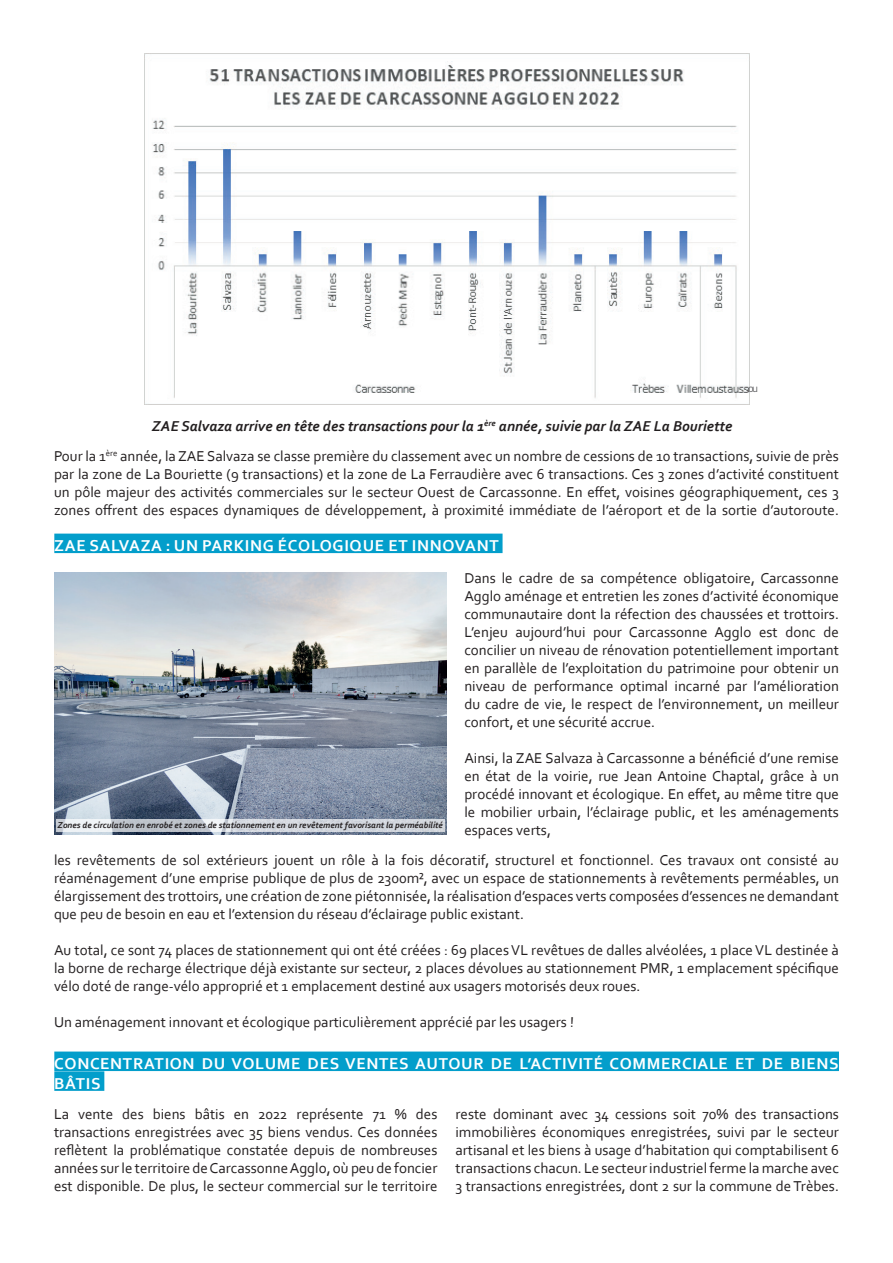
<style>
.page{position:relative;width:893px;height:1263px;background:#fff}
.page>*{position:absolute;margin:0;border:0;box-sizing:border-box;transform-origin:0 0}
.t1{font:700 16.5px/19.8px "Corbel";letter-spacing:.04em;color:#fff}
.t2{font:15px/18px "Corbel";color:#231f20;text-align:justify}
.t3{font:italic 700 15px "Corbel";color:#231f20}
.t4{font:10.5px "Bahnschrift";color:#5f5f62}
.t5{font:italic 700 9px "Corbel";color:#231f20}
</style>
<div class="page">
<img style="left:145px;top:53px;width:604px;height:352px">
<img style="left:54px;top:573px;width:392px;height:261px">
<div style="left:54px;top:534px;width:449px;height:19px;background:#039ecb"></div>
<svg style="left:56px;top:819px;width:388px;height:12px;background:#d2d6dd"></svg>
<div style="left:54px;top:1051px;width:785px;height:20px;background:#039ecb"></div>
<div style="left:54px;top:1071px;width:50px;height:20px;background:#039ecb"></div>
<p class="t3" style="left:152px;top:417px;width:582px">ZAE Salvaza arrive en tête des transactions pour la 1<sup>ère</sup> année, suivie par la ZAE La Bouriette</p>
<p class="t4" style="left:748px;top:380px;width:11px">ou</p>
<p class="t2" style="left:54px;top:447px;width:786px">Pour la 1<sup>ère</sup> année, la ZAE Salvaza se classe première du classement avec un nombre de cessions de 10 transactions, suivie de près par la zone de La Bouriette (9 transactions) et la zone de La Ferraudière avec 6 transactions. Ces 3 zones d’activité constituent un pôle majeur des activités commerciales sur le secteur Ouest de Carcassonne. En effet, voisines géographiquement, ces 3 zones offrent des espaces dynamiques de développement, à proximité immédiate de l’aéroport et de la sortie d’autoroute.</p>
<p class="t1" style="left:54px;top:535px;width:446px">ZAE SALVAZA : UN PARKING ÉCOLOGIQUE ET INNOVANT</p>
<p class="t2" style="left:464px;top:569px;width:376px">Dans le cadre de sa compétence obligatoire, Carcassonne Agglo aménage et entretien les zones d’activité économique communautaire dont la réfection des chaussées et trottoirs.<br>L’enjeu aujourd’hui pour Carcassonne Agglo est donc de concilier un niveau de rénovation potentiellement important en parallèle de l’exploitation du patrimoine pour obtenir un niveau de performance optimal incarné par l’amélioration du cadre de vie, le respect de l’environnement, un meilleur confort, et une sécurité accrue.</p>
<p class="t2" style="left:464px;top:749px;width:376px">Ainsi, la ZAE Salvaza à Carcassonne a bénéficié d’une remise en état de la voirie, rue Jean Antoine Chaptal, grâce à un procédé innovant et écologique. En effet, au même titre que le mobilier urbain, l’éclairage public, et les aménagements espaces verts,</p>
<p class="t2" style="left:54px;top:850px;width:786px">les revêtements de sol extérieurs jouent un rôle à la fois décoratif, structurel et fonctionnel. Ces travaux ont consisté au réaménagement d’une emprise publique de plus de 2300m², avec un espace de stationnements à revêtements perméables, un élargissement des trottoirs, une création de zone piétonnisée, la réalisation d’espaces verts composées d’essences ne demandant que peu de besoin en eau et l’extension du réseau d’éclairage public existant.</p>
<p class="t2" style="left:54px;top:940px;width:786px">Au total, ce sont 74 places de stationnement qui ont été créées : 69 places VL revêtues de dalles alvéolées, 1 place VL destinée à la borne de recharge électrique déjà existante sur secteur, 2 places dévolues au stationnement PMR, 1 emplacement spécifique vélo doté de range-vélo approprié et 1 emplacement destiné aux usagers motorisés deux roues.</p>
<p class="t2" style="left:54px;top:1012px;width:521px">Un aménagement innovant et écologique particulièrement apprécié par les usagers !</p>
<p class="t1" style="left:54px;top:1053px;width:786px">CONCENTRATION DU VOLUME DES VENTES AUTOUR DE L’ACTIVITÉ COMMERCIALE ET DE BIENS<br>BÂTIS</p>
<p class="t2" style="left:54px;top:1104px;width:385px">La vente des biens bâtis en 2022 représente 71 % des transactions enregistrées avec 35 biens vendus. Ces données reflètent la problématique constatée depuis de nombreuses années sur le territoire de Carcassonne Agglo, où peu de foncier est disponible. De plus, le secteur commercial sur le territoire</p>
<p class="t2" style="left:455px;top:1104px;width:385px">reste dominant avec 34 cessions soit 70% des transactions immobilières économiques enregistrées, suivi par le secteur artisanal et les biens à usage d’habitation qui comptabilisent 6 transactions chacun. Le secteur industriel ferme la marche avec 3 transactions enregistrées, dont 2 sur la commune de Trèbes.</p>
<p class="t5" style="left:58px;top:820px;width:387px">Zones de circulation en enrobé et zones de stationnement en un revêtement favorisant la perméabilité</p>
</div>
